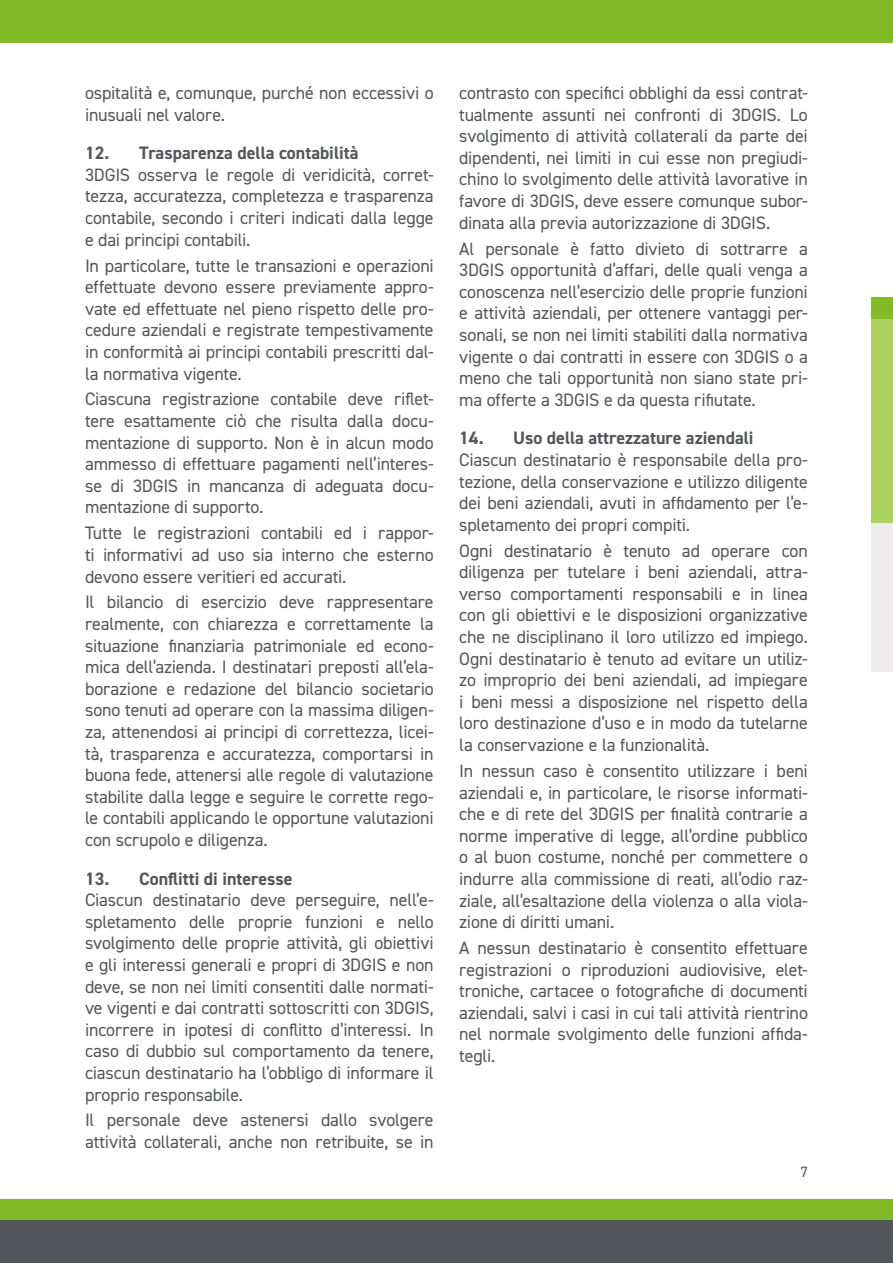
<style>
.page{position:relative;width:893px;height:1263px;background:#fff}
.page>*{position:absolute;margin:0;border:0;box-sizing:border-box;transform-origin:0 0}
.t1{font:18px/21.6px "DIN2014";letter-spacing:-.01em;color:#54555a;text-align:justify}
.t2{font:700 18px "DIN2014";color:#54555a}
.t3{font:15px "DIN2014";color:#54555a}
</style>
<div class="page">
<div style="left:0;top:1199px;width:893px;height:21px;background:#82bb27"></div>
<div style="left:0;top:0;width:893px;height:43px;background:#82bb27"></div>
<div style="left:0;top:1220px;width:893px;height:43px;background:#54555a"></div>
<div style="left:872px;top:298px;width:21px;height:21px;background:#82bb27"></div>
<div style="left:872px;top:319px;width:21px;height:212px;background:#add461"></div>
<div style="left:872px;top:523px;width:21px;height:149px;background:#efecee"></div>
<p class="t1" style="left:85px;top:82px;width:350px">ospitalità e, comunque, purché non eccessivi o inusuali nel valore.</p>
<p class="t2" style="left:85px;top:141px;width:275px">12. Trasparenza della contabilità</p>
<p class="t1" style="left:85px;top:164px;width:350px">3DGIS osserva le regole di veridicità, corret&shy;tezza, accuratezza, completezza e trasparenza contabile, secondo i criteri indicati dalla legge e dai principi contabili.</p>
<p class="t1" style="left:85px;top:254px;width:350px">In particolare, tutte le transazioni e operazioni effettuate devono essere previamente appro&shy;vate ed effettuate nel pieno rispetto delle pro&shy;cedure aziendali e registrate tempestivamente in conformità ai principi contabili prescritti dal&shy;la normativa vigente.</p>
<p class="t1" style="left:85px;top:388px;width:350px">Ciascuna registrazione contabile deve riflet&shy;tere esattamente ciò che risulta dalla docu&shy;mentazione di supporto. Non è in alcun modo ammesso di effettuare pagamenti nell’interes&shy;se di 3DGIS in mancanza di adeguata docu&shy;mentazione di supporto.</p>
<p class="t1" style="left:85px;top:522px;width:350px">Tutte le registrazioni contabili ed i rappor&shy;ti informativi ad uso sia interno che esterno devono essere veritieri ed accurati.</p>
<p class="t1" style="left:85px;top:591px;width:350px">Il bilancio di esercizio deve rappresentare realmente, con chiarezza e correttamente la situazione finanziaria patrimoniale ed econo&shy;mica dell’azienda. I destinatari preposti all’ela&shy;borazione e redazione del bilancio societario sono tenuti ad operare con la massima diligen&shy;za, attenendosi ai principi di correttezza, licei&shy;tà, trasparenza e accuratezza, comportarsi in buona fede, attenersi alle regole di valutazione stabilite dalla legge e seguire le corrette rego&shy;le contabili applicando le opportune valutazioni con scrupolo e diligenza.</p>
<p class="t2" style="left:85px;top:866px;width:209px">13. Conflitti di interesse</p>
<p class="t1" style="left:85px;top:889px;width:350px">Ciascun destinatario deve perseguire, nell’e&shy;spletamento delle proprie funzioni e nello svolgimento delle proprie attività, gli obiettivi e gli interessi generali e propri di 3DGIS e non deve, se non nei limiti consentiti dalle normati&shy;ve vigenti e dai contratti sottoscritti con 3DGIS, incorrere in ipotesi di conflitto d’interessi. In caso di dubbio sul comportamento da tenere, ciascun destinatario ha l’obbligo di informare il proprio responsabile.</p>
<p class="t1" style="left:85px;top:1109px;width:350px">Il personale deve astenersi dallo svolgere attività collaterali, anche non retribuite, se in</p>
<p class="t1" style="left:459px;top:82px;width:350px">contrasto con specifici obblighi da essi contrat&shy;tualmente assunti nei confronti di 3DGIS. Lo svolgimento di attività collaterali da parte dei dipendenti, nei limiti in cui esse non pregiudi&shy;chino lo svolgimento delle attività lavorative in favore di 3DGIS, deve essere comunque subor&shy;dinata alla previa autorizzazione di 3DGIS.</p>
<p class="t1" style="left:459px;top:237px;width:350px">Al personale è fatto divieto di sottrarre a 3DGIS opportunità d’affari, delle quali venga a conoscenza nell’esercizio delle proprie funzioni e attività aziendali, per ottenere vantaggi per&shy;sonali, se non nei limiti stabiliti dalla normativa vigente o dai contratti in essere con 3DGIS o a meno che tali opportunità non siano state pri&shy;ma offerte a 3DGIS e da questa rifiutate.</p>
<p class="t2" style="left:459px;top:426px;width:296px">14. Uso della attrezzature aziendali</p>
<p class="t1" style="left:459px;top:449px;width:350px">Ciascun destinatario è responsabile della pro&shy;tezione, della conservazione e utilizzo diligente dei beni aziendali, avuti in affidamento per l’e&shy;spletamento dei propri compiti.</p>
<p class="t1" style="left:459px;top:539px;width:350px">Ogni destinatario è tenuto ad operare con diligenza per tutelare i beni aziendali, attra&shy;verso comportamenti responsabili e in linea con gli obiettivi e le disposizioni organizzative che ne disciplinano il loro utilizzo ed impiego.<br>Ogni destinatario è tenuto ad evitare un utiliz&shy;zo improprio dei beni aziendali, ad impiegare i beni messi a disposizione nel rispetto della loro destinazione d’uso e in modo da tutelarne la conservazione e la funzionalità.</p>
<p class="t1" style="left:459px;top:759px;width:350px">In nessun caso è consentito utilizzare i beni aziendali e, in particolare, le risorse informati&shy;che e di rete del 3DGIS per finalità contrarie a norme imperative di legge, all’ordine pubblico o al buon costume, nonché per commettere o indurre alla commissione di reati, all’odio raz&shy;ziale, all’esaltazione della violenza o alla viola&shy;zione di diritti umani.</p>
<p class="t1" style="left:459px;top:937px;width:350px">A nessun destinatario è consentito effettuare registrazioni o riproduzioni audiovisive, elet&shy;troniche, cartacee o fotografiche di documenti aziendali, salvi i casi in cui tali attività rientrino nel normale svolgimento delle funzioni affida&shy;tegli.</p>
<p class="t3" style="left:800px;top:1162px;width:9px">7</p>
</div>
